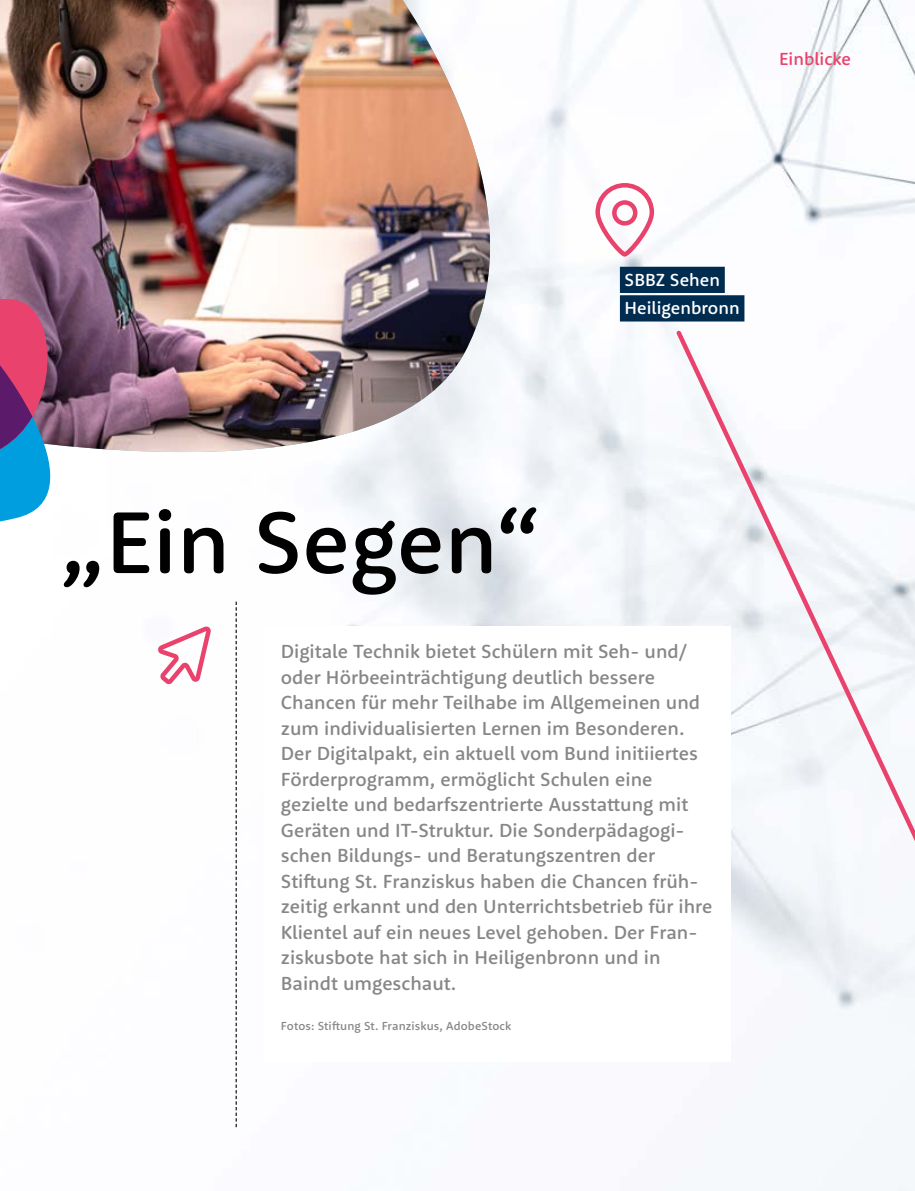
<style>
.page{position:relative;width:915px;height:1191px;background:#fff}
.page>*{position:absolute;margin:0;border:0;box-sizing:border-box;transform-origin:0 0}
.t1{font:90px "Rooney Sans";color:#000}
.t2{font:19.5px/25.5px "Rooney Sans";color:#878787}
.t3{font:18px/28.5px "Rooney Sans";color:#fff}
.t4{font:18px "Rooney Sans";color:#e9426d}
.t5{font:12px "Rooney Sans";letter-spacing:.01em;color:#878787}
</style>
<div class="page">
<img style="left:168px;top:0;width:746px;height:1128px">
<div style="left:619px;top:267px;width:105px;height:26px;background:#002c50"></div>
<div style="left:619px;top:295px;width:125px;height:26px;background:#002c50"></div>
<div style="left:595px;top:183px;width:59px;height:74px;border:4px solid #e9426d;border-radius:27px"></div>
<div style="left:612px;top:200px;width:25px;height:26px;border:4px solid #e9426d;border-radius:50%"></div>
<svg style="left:158px;top:626px;width:53px;height:58px"></svg>
<div style="left:264px;top:626px;width:466px;height:436px;background:#fff"></div>
<svg style="left:235px;top:601px;width:2px;height:526px"></svg>
<svg style="left:672px;top:327px;width:242px;height:864px"></svg>
<svg style="left:168px;top:0;width:384px;height:516px"></svg>
<img style="left:0;top:0;width:491px;height:454px">
<svg style="left:0;top:290px;width:100px;height:232px"></svg>
<p class="t4" style="left:778px;top:47px;width:73px">Einblicke</p>
<h1 class="t1" style="left:60px;top:483px;width:481px">„Ein Segen“</h1>
<p class="t3" style="left:624px;top:264px;width:116px">SBBZ Sehen<br>Heiligenbronn</p>
<p class="t2" style="left:281px;top:638px;width:433px">Digitale Technik bietet Schülern mit Seh- und/ oder Hörbeeinträchtigung deutlich bessere Chancen für mehr Teilhabe im Allgemeinen und zum individualisierten Lernen im Besonderen.<br>Der Digitalpakt, ein aktuell vom Bund initiiertes Förderprogramm, ermöglicht Schulen eine gezielte und bedarfszentrierte Ausstattung mit Geräten und IT-Struktur. Die Sonderpädagogi&shy;schen Bildungs- und Beratungszentren der Stiftung St. Franziskus haben die Chancen früh&shy;zeitig erkannt und den Unterrichtsbetrieb für ihre Klientel auf ein neues Level gehoben. Der Fran&shy;ziskusbote hat sich in Heiligenbronn und in Baindt umgeschaut.</p>
<p class="t5" style="left:281px;top:1018px;width:232px">Fotos: Stiftung St. Franziskus, AdobeStock</p>
</div>
